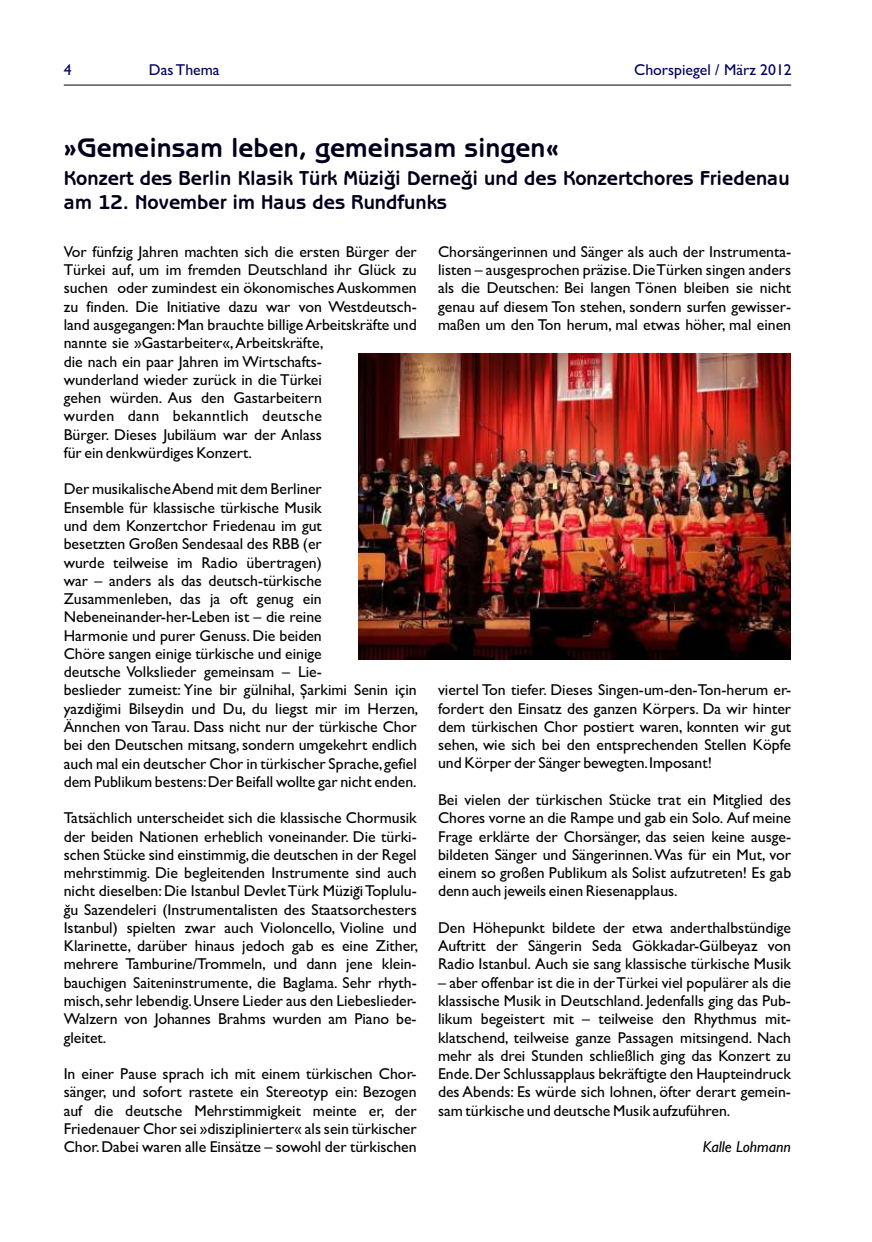
<style>
.page{position:relative;width:872px;height:1242px;background:#fff}
.page>*{position:absolute;margin:0;border:0;box-sizing:border-box;transform-origin:0 0}
.t1{font:700 27px "Benguiat Gothic";color:#00001a}
.t2{font:700 20.25px/23.9px "Benguiat Gothic";color:#00001a}
.t3{font:15.75px/18.3px "Gill Sans";color:#000}
.t4{font:15.75px "Gill Sans";color:#006}
.t5{font:italic 15.75px "Gill Sans";color:#000}
</style>
<div class="page">
<hr style="left:64px;top:85px;width:727px;height:1px;background:#000">
<svg style="left:387px;top:171px;width:6px;height:3px"></svg>
<svg style="left:464px;top:171px;width:6px;height:3px"></svg>
<img style="left:359px;top:353px;width:432px;height:307px">
<p class="t4" style="left:64px;top:64px;width:9px">4</p>
<p class="t4" style="left:149px;top:64px;width:72px">Das Thema</p>
<p class="t4" style="left:634px;top:64px;width:159px">Chorspiegel / März 2012</p>
<h1 class="t1" style="left:64px;top:132px;width:497px">»Gemeinsam leben, gemeinsam singen«</h1>
<p class="t2" style="left:64px;top:166px;width:727px">Konzert des Berlin Klasik Türk Müzigi Dernegi und des Konzertchores Friedenau am 12. November im Haus des Rundfunks</p>
<p class="t3" style="left:64px;top:244px;width:354px">Vor fünfzig Jahren machten sich die ersten Bürger der</p>
<p class="t3" style="left:438px;top:244px;width:354px">Chorsängerinnen und Sänger als auch der Instrumenta-</p>
<p class="t3" style="left:64px;top:262px;width:354px">Türkei auf, um im fremden Deutschland ihr Glück zu</p>
<p class="t3" style="left:438px;top:262px;width:354px">listen – ausgesprochen präzise.Die Türken singen anders</p>
<p class="t3" style="left:64px;top:281px;width:354px">suchen oder zumindest ein ökonomisches Auskommen</p>
<p class="t3" style="left:438px;top:281px;width:354px">als die Deutschen: Bei langen Tönen bleiben sie nicht</p>
<p class="t3" style="left:64px;top:299px;width:354px">zu finden. Die Initiative dazu war von Westdeutsch-</p>
<p class="t3" style="left:438px;top:299px;width:354px">genau auf diesem Ton stehen, sondern surfen gewisser-</p>
<p class="t3" style="left:64px;top:317px;width:354px">land ausgegangen:Man brauchte billige Arbeitskräfte und</p>
<p class="t3" style="left:438px;top:317px;width:354px">maßen um den Ton herum, mal etwas höher, mal einen</p>
<p class="t3" style="left:64px;top:335px;width:261px;text-align:justify">nannte sie »Gastarbeiter«,Arbeitskräfte, die nach ein paar Jahren im Wirtschafts&shy;wunderland wieder zurück in die Türkei gehen würden. Aus den Gastarbeitern wurden dann bekanntlich deutsche Bürger. Dieses Jubiläum war der Anlass für ein denkwürdiges Konzert.</p>
<p class="t3" style="left:64px;top:481px;width:354px">Der musikalische Abend mit dem Berliner<br>Ensemble für klassische türkische Musik<br>und dem Konzertchor Friedenau im gut<br>besetzten Großen Sendesaal des RBB (er<br>wurde teilweise im Radio übertragen)<br>war – anders als das deutsch-türkische Zusammenleben, das ja oft genug ein Nebeneinander-her-Leben ist – die reine<br>Harmonie und purer Genuss. Die beiden<br>Chöre sangen einige türkische und einige<br>deutsche Volkslieder gemeinsam – Lie-<br>beslieder zumeist: Yine bir gülnihal, Şarkimi Senin için</p>
<p class="t3" style="left:438px;top:682px;width:354px">viertel Ton tiefer. Dieses Singen-um-den-Ton-herum er-</p>
<p class="t3" style="left:64px;top:701px;width:356px">yazdigimi Bilseydin und Du, du liegst mir im Herzen,</p>
<p class="t3" style="left:438px;top:701px;width:354px">fordert den Einsatz des ganzen Körpers. Da wir hinter</p>
<p class="t3" style="left:64px;top:719px;width:354px">Ännchen von Tarau. Dass nicht nur der türkische Chor</p>
<p class="t3" style="left:438px;top:719px;width:354px">dem türkischen Chor postiert waren, konnten wir gut</p>
<p class="t3" style="left:64px;top:737px;width:354px">bei den Deutschen mitsang, sondern umgekehrt endlich</p>
<p class="t3" style="left:438px;top:737px;width:354px">sehen, wie sich bei den entsprechenden Stellen Köpfe</p>
<p class="t3" style="left:64px;top:755px;width:354px">auch mal ein deutscher Chor in türkischer Sprache,gefiel</p>
<p class="t3" style="left:438px;top:755px;width:275px">und Körper der Sänger bewegten.Imposant!</p>
<p class="t3" style="left:64px;top:774px;width:354px">dem Publikum bestens:Der Beifall wollte gar nicht enden.</p>
<p class="t3" style="left:438px;top:792px;width:354px">Bei vielen der türkischen Stücke trat ein Mitglied des</p>
<p class="t3" style="left:64px;top:810px;width:354px">Tatsächlich unterscheidet sich die klassische Chormusik</p>
<p class="t3" style="left:438px;top:810px;width:354px">Chores vorne an die Rampe und gab ein Solo. Auf meine</p>
<p class="t3" style="left:64px;top:829px;width:354px">der beiden Nationen erheblich voneinander. Die türki-</p>
<p class="t3" style="left:438px;top:828px;width:354px">Frage erklärte der Chorsänger, das seien keine ausge-</p>
<p class="t3" style="left:64px;top:847px;width:354px">schen Stücke sind einstimmig,die deutschen in der Regel</p>
<p class="t3" style="left:438px;top:847px;width:354px">bildeten Sänger und Sängerinnen.Was für ein Mut, vor</p>
<p class="t3" style="left:64px;top:865px;width:354px">mehrstimmig. Die begleitenden Instrumente sind auch</p>
<p class="t3" style="left:438px;top:865px;width:355px">einem so großen Publikum als Solist aufzutreten! Es gab</p>
<p class="t3" style="left:64px;top:883px;width:354px">nicht dieselben:Die Istanbul Devlet Türk Müzigi Toplulu-</p>
<p class="t3" style="left:438px;top:883px;width:241px">denn auch jeweils einen Riesenapplaus.</p>
<p class="t3" style="left:64px;top:902px;width:354px">gu Sazendeleri (Instrumentalisten des Staatsorchesters<br>Istanbul) spielten zwar auch Violoncello, Violine und</p>
<p class="t3" style="left:438px;top:920px;width:354px">Den Höhepunkt bildete der etwa anderthalbstündige</p>
<p class="t3" style="left:64px;top:938px;width:356px">Klarinette, darüber hinaus jedoch gab es eine Zither,</p>
<p class="t3" style="left:438px;top:938px;width:354px">Auftritt der Sängerin Seda Gökkadar-Gülbeyaz von</p>
<p class="t3" style="left:64px;top:956px;width:354px">mehrere Tamburine/Trommeln, und dann jene klein-</p>
<p class="t3" style="left:438px;top:956px;width:354px">Radio Istanbul. Auch sie sang klassische türkische Musik</p>
<p class="t3" style="left:64px;top:975px;width:354px">bauchigen Saiteninstrumente, die Baglama. Sehr rhyth-</p>
<p class="t3" style="left:438px;top:975px;width:354px">– aber offenbar ist die in der Türkei viel populärer als die</p>
<p class="t3" style="left:64px;top:993px;width:354px">misch,sehr lebendig.Unsere Lieder aus den Liebeslieder-</p>
<p class="t3" style="left:438px;top:993px;width:354px">klassische Musik in Deutschland. Jedenfalls ging das Pub-</p>
<p class="t3" style="left:64px;top:1011px;width:354px">Walzern von Johannes Brahms wurden am Piano be-</p>
<p class="t3" style="left:438px;top:1011px;width:354px">likum begeistert mit – teilweise den Rhythmus mit-</p>
<p class="t3" style="left:64px;top:1029px;width:44px">gleitet.</p>
<p class="t3" style="left:438px;top:1029px;width:354px">klatschend, teilweise ganze Passagen mitsingend. Nach mehr als drei Stunden schließlich ging das Konzert zu</p>
<p class="t3" style="left:64px;top:1066px;width:354px">In einer Pause sprach ich mit einem türkischen Chor-</p>
<p class="t3" style="left:438px;top:1066px;width:354px">Ende.Der Schlussapplaus bekräftigte den Haupteindruck</p>
<p class="t3" style="left:64px;top:1084px;width:354px">sänger, und sofort rastete ein Stereotyp ein: Bezogen</p>
<p class="t3" style="left:438px;top:1084px;width:354px">des Abends: Es würde sich lohnen, öfter derart gemein-</p>
<p class="t3" style="left:64px;top:1102px;width:354px">auf die deutsche Mehrstimmigkeit meinte er, der</p>
<p class="t3" style="left:438px;top:1102px;width:294px">sam türkische und deutsche Musik aufzuführen.</p>
<p class="t3" style="left:64px;top:1121px;width:354px">Friedenauer Chor sei »disziplinierter« als sein türkischer<br>Chor.Dabei waren alle Einsätze – sowohl der türkischen</p>
<p class="t5" style="left:702px;top:1141px;width:90px">Kalle Lohmann</p>
</div>
